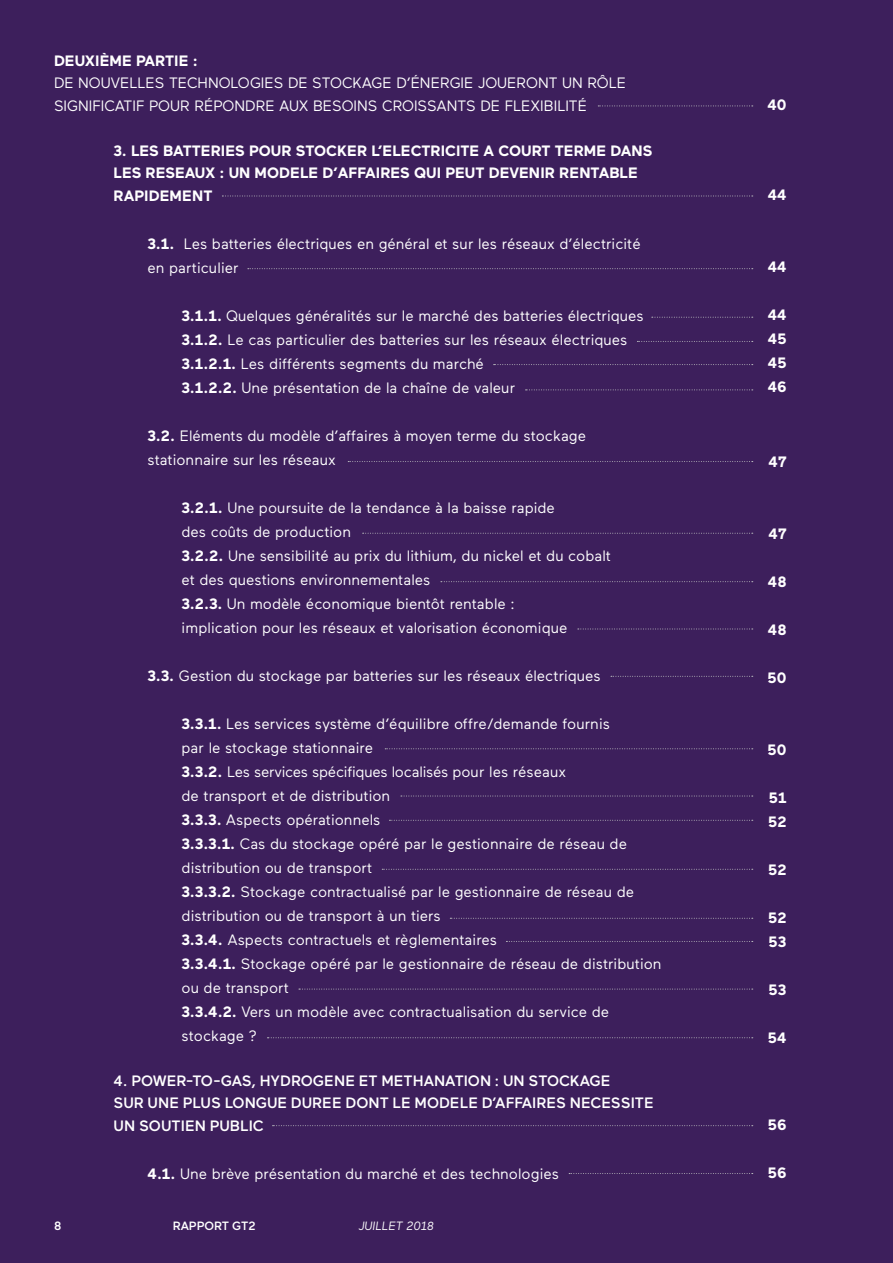
<style>
.page{position:relative;width:893px;height:1263px;background:#3d1f5c}
.page>*{position:absolute;margin:0;border:0;box-sizing:border-box;transform-origin:0 0}
.t1{font:15px/24px "Maax";color:#fff}
.t2{font:700 15px/24px "Maax";color:#fff}
.t3{font:500 15px/22.5px "Maax";color:#fff}
.t4{font:500 12px "Maax";color:#fff}
.t5{font:italic 12px "Maax";color:#fff}
.s1{font-weight:700}
</style>
<div class="page">
<svg style="left:598px;top:106px;width:155px;height:1px"></svg>
<svg style="left:222px;top:196px;width:531px;height:1px"></svg>
<svg style="left:248px;top:268px;width:505px;height:1px"></svg>
<svg style="left:652px;top:317px;width:101px;height:1px"></svg>
<svg style="left:637px;top:341px;width:116px;height:1px"></svg>
<svg style="left:494px;top:364px;width:259px;height:1px"></svg>
<svg style="left:525px;top:389px;width:228px;height:1px"></svg>
<svg style="left:363px;top:533px;width:390px;height:1px"></svg>
<svg style="left:441px;top:581px;width:312px;height:1px"></svg>
<svg style="left:578px;top:629px;width:175px;height:1px"></svg>
<svg style="left:611px;top:676px;width:142px;height:1px"></svg>
<svg style="left:385px;top:748px;width:368px;height:1px"></svg>
<svg style="left:401px;top:796px;width:352px;height:1px"></svg>
<svg style="left:389px;top:820px;width:364px;height:1px"></svg>
<svg style="left:382px;top:869px;width:371px;height:1px"></svg>
<svg style="left:450px;top:918px;width:303px;height:1px"></svg>
<svg style="left:506px;top:941px;width:247px;height:1px"></svg>
<svg style="left:299px;top:989px;width:454px;height:1px"></svg>
<svg style="left:267px;top:1037px;width:486px;height:1px"></svg>
<svg style="left:569px;top:1173px;width:184px;height:1px"></svg>
<svg style="left:273px;top:1125px;width:480px;height:1px"></svg>
<svg style="left:348px;top:461px;width:405px;height:1px"></svg>
<p class="t2" style="left:54px;top:49px;width:145px">DEUXIÈME PARTIE :</p>
<p class="t1" style="left:54px;top:72px;width:573px;line-height:22.5px">DE NOUVELLES TECHNOLOGIES DE STOCKAGE D’ÉNERGIE JOUERONT UN RÔLE<br>SIGNIFICATIF POUR RÉPONDRE AUX BESOINS CROISSANTS DE FLEXIBILITÉ</p>
<p class="t2" style="left:114px;top:139px;width:540px;line-height:22.5px">3. LES BATTERIES POUR STOCKER L’ELECTRICITE A COURT TERME DANS<br>LES RESEAUX : UN MODELE D’AFFAIRES QUI PEUT DEVENIR RENTABLE<br>RAPIDEMENT</p>
<p class="t1" style="left:148px;top:232px;width:495px"><span class="s1">3.1.</span> Les batteries électriques en général et sur les réseaux d’électricité en particulier</p>
<p class="t1" style="left:182px;top:304px;width:464px"><span class="s1">3.1.1.</span> Quelques généralités sur le marché des batteries électriques <span class="s1">3.1.2.</span> Le cas particulier des batteries sur les réseaux électriques <span class="s1">3.1.2.1.</span> Les différents segments du marché<br><span class="s1">3.1.2.2.</span> Une présentation de la chaîne de valeur</p>
<p class="t1" style="left:148px;top:424px;width:440px"><span class="s1">3.2.</span> Eléments du modèle d’affaires à moyen terme du stockage stationnaire sur les réseaux</p>
<p class="t1" style="left:182px;top:496px;width:431px"><span class="s1">3.2.1.</span> Une poursuite de la tendance à la baisse rapide<br>des coûts de production<br><span class="s1">3.2.2.</span> Une sensibilité au prix du lithium, du nickel et du cobalt et des questions environnementales<br><span class="s1">3.2.3.</span> Un modèle économique bientôt rentable :<br>implication pour les réseaux et valorisation économique</p>
<p class="t1" style="left:148px;top:664px;width:455px"><span class="s1">3.3.</span> Gestion du stockage par batteries sur les réseaux électriques</p>
<p class="t1" style="left:182px;top:712px;width:481px"><span class="s1">3.3.1.</span> Les services système d’équilibre offre/demande fournis<br>par le stockage stationnaire<br><span class="s1">3.3.2.</span> Les services spécifiques localisés pour les réseaux<br>de transport et de distribution<br><span class="s1">3.3.3.</span> Aspects opérationnels<br><span class="s1">3.3.3.1.</span> Cas du stockage opéré par le gestionnaire de réseau de distribution ou de transport<br><span class="s1">3.3.3.2.</span> Stockage contractualisé par le gestionnaire de réseau de distribution ou de transport à un tiers<br><span class="s1">3.3.4.</span> Aspects contractuels et règlementaires<br><span class="s1">3.3.4.1.</span> Stockage opéré par le gestionnaire de réseau de distribution ou de transport<br><span class="s1">3.3.4.2.</span> Vers un modèle avec contractualisation du service de stockage ?</p>
<p class="t3" style="left:114px;top:1069px;width:542px">4. POWER-TO-GAS, HYDROGENE ET METHANATION : UN STOCKAGE<br>SUR UNE PLUS LONGUE DUREE DONT LE MODELE D’AFFAIRES NECESSITE<br>UN SOUTIEN PUBLIC</p>
<p class="t1" style="left:148px;top:1162px;width:413px"><span class="s1">4.1.</span> Une brève présentation du marché et des technologies</p>
<p class="t4" style="left:54px;top:1219px;width:9px">8</p>
<p class="t4" style="left:173px;top:1219px;width:85px">RAPPORT GT2</p>
<p class="t5" style="left:359px;top:1219px;width:77px">JUILLET 2018</p>
<p class="t2" style="left:767px;top:93px;width:21px">40</p>
<p class="t2" style="left:768px;top:183px;width:20px">44</p>
<p class="t2" style="left:768px;top:255px;width:20px">44</p>
<p class="t2" style="left:768px;top:303px;width:20px;text-align:justify">44<br>45<br>45<br>46</p>
<p class="t2" style="left:769px;top:450px;width:20px">47</p>
<p class="t2" style="left:769px;top:522px;width:20px">47</p>
<p class="t2" style="left:768px;top:570px;width:20px">48</p>
<p class="t2" style="left:768px;top:618px;width:20px">48</p>
<p class="t2" style="left:768px;top:666px;width:21px">50</p>
<p class="t2" style="left:768px;top:738px;width:21px">50</p>
<p class="t2" style="left:768px;top:786px;width:20px">51<br>52</p>
<p class="t2" style="left:768px;top:858px;width:20px">52</p>
<p class="t2" style="left:768px;top:906px;width:20px">52<br>53</p>
<p class="t2" style="left:768px;top:978px;width:20px">53</p>
<p class="t2" style="left:768px;top:1026px;width:20px">54</p>
<p class="t2" style="left:768px;top:1113px;width:20px">56</p>
<p class="t2" style="left:768px;top:1161px;width:20px">56</p>
</div>
